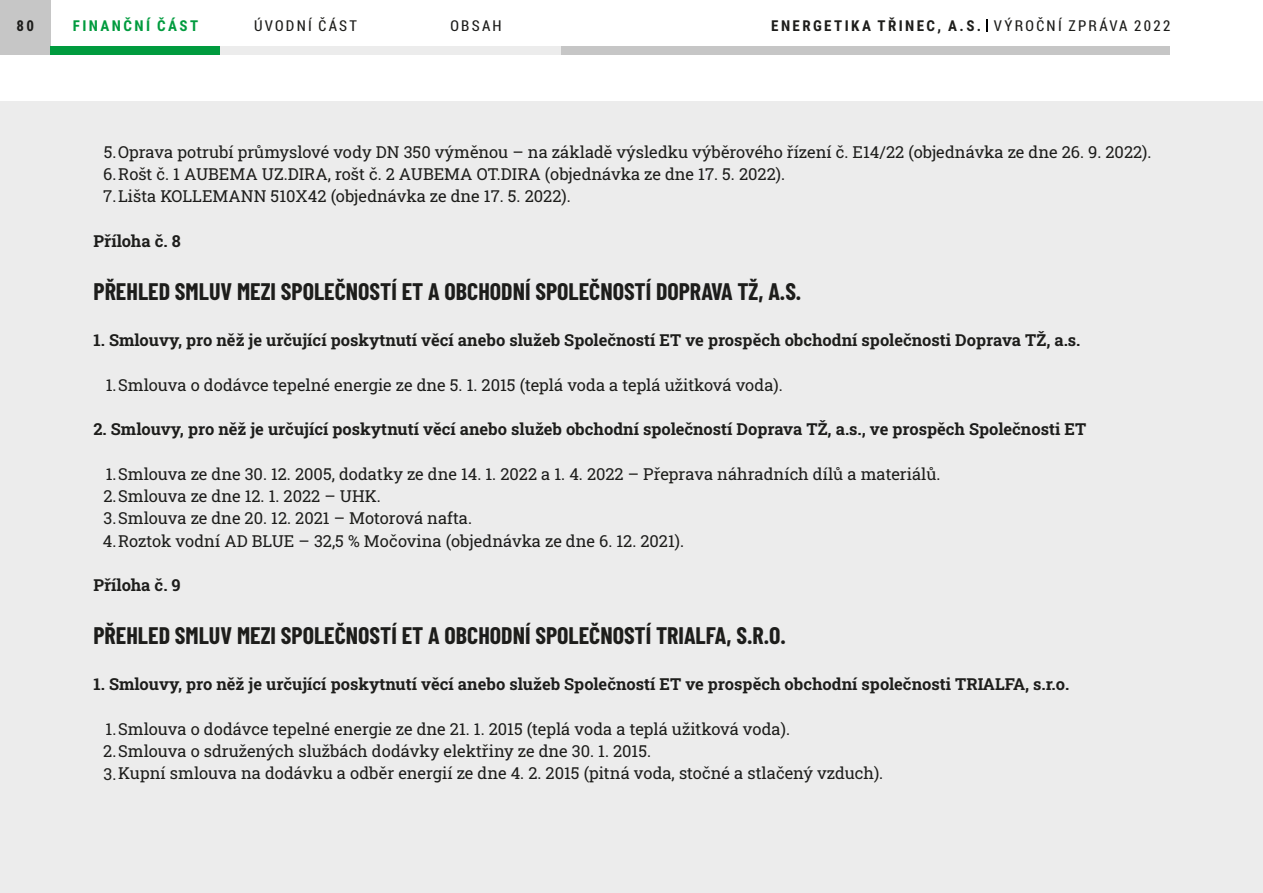
<style>
.page{position:relative;width:1263px;height:893px;background:#fff}
.page>*{position:absolute;margin:0;border:0;box-sizing:border-box;transform-origin:0 0}
.t1{font:700 24px "Barlow Condensed";color:#1d1d1b}
.t2{font:16.5px/22.4px "Roboto Slab";color:#1d1d1b}
.t3{font:700 16.5px "Roboto Slab";color:#1d1d1b}
.t4{font:700 15px "Roboto Condensed";letter-spacing:.16em;color:#1d1d1b}
.t5{font:15px "Roboto Condensed";letter-spacing:.155em;color:#1d1d1b}
.t6{font:700 15px "Roboto Condensed";letter-spacing:.16em;color:#009b3e}
.s1{font-weight:400}
</style>
<div class="page">
<div style="left:0;top:102px;width:1263px;height:791px;background:#ececec"></div>
<div style="left:0;top:0;width:51px;height:55px;background:#c6c6c6"></div>
<div style="left:51px;top:47px;width:170px;height:8px;background:#009b3e"></div>
<div style="left:221px;top:47px;width:170px;height:8px;background:#ececec"></div>
<div style="left:391px;top:47px;width:170px;height:8px;background:#ececec"></div>
<div style="left:561px;top:47px;width:609px;height:8px;background:#c6c6c6"></div>
<svg style="left:987px;top:19px;width:1px;height:13px"></svg>
<p class="t4" style="left:17px;top:20px;width:19px">80</p>
<p class="t6" style="left:73px;top:20px;width:127px">FINANČNÍ ČÁST</p>
<p class="t5" style="left:254px;top:15px;width:104px">ÚVODNÍ ČÁST</p>
<p class="t5" style="left:450px;top:15px;width:53px">OBSAH</p>
<p class="t4" style="left:771px;top:20px;width:401px">ENERGETIKA TŘINEC, A.S. <span class="s1">VÝROČNÍ ZPRÁVA 2022</span></p>
<p class="t2" style="left:103px;top:140px;width:1050px">5.Oprava potrubí průmyslové vody DN 350 výměnou – na základě výsledku výběrového řízení č. E14/22 (objednávka ze dne 26. 9. 2022).<br>6.Rošt č. 1 AUBEMA UZ.DIRA, rošt č. 2 AUBEMA OT.DIRA (objednávka ze dne 17. 5. 2022).<br>7.Lišta KOLLEMANN 510X42 (objednávka ze dne 17. 5. 2022).</p>
<p class="t3" style="left:94px;top:230px;width:89px">Příloha č. 8</p>
<h1 class="t1" style="left:94px;top:276px;width:709px">PŘEHLED SMLUV MEZI SPOLEČNOSTÍ ET A OBCHODNÍ SPOLEČNOSTÍ DOPRAVA TŽ, A.S.</h1>
<p class="t3" style="left:94px;top:329px;width:988px">1. Smlouvy, pro něž je určující poskytnutí věcí anebo služeb Společností ET ve prospěch obchodní společnosti Doprava TŽ, a.s.</p>
<p class="t2" style="left:106px;top:373px;width:678px">1.Smlouva o dodávce tepelné energie ze dne 5. 1. 2015 (teplá voda a teplá užitková voda).</p>
<p class="t3" style="left:93px;top:418px;width:994px">2. Smlouvy, pro něž je určující poskytnutí věcí anebo služeb obchodní společností Doprava TŽ, a.s., ve prospěch Společnosti ET</p>
<p class="t2" style="left:103px;top:462px;width:839px">1.Smlouva ze dne 30. 12. 2005, dodatky ze dne 14. 1. 2022 a 1. 4. 2022 – Přeprava náhradních dílů a materiálů.<br>2.Smlouva ze dne 12. 1. 2022 – UHK.<br>3.Smlouva ze dne 20. 12. 2021 – Motorová nafta.<br>4.Roztok vodní AD BLUE – 32,5 % Močovina (objednávka ze dne 6. 12. 2021).</p>
<p class="t3" style="left:93px;top:574px;width:89px">Příloha č. 9</p>
<h1 class="t1" style="left:93px;top:620px;width:694px">PŘEHLED SMLUV MEZI SPOLEČNOSTÍ ET A OBCHODNÍ SPOLEČNOSTÍ TRIALFA, S.R.O.</h1>
<p class="t3" style="left:93px;top:673px;width:977px">1. Smlouvy, pro něž je určující poskytnutí věcí anebo služeb Společností ET ve prospěch obchodní společnosti TRIALFA, s.r.o.</p>
<p class="t2" style="left:103px;top:717px;width:781px">1.Smlouva o dodávce tepelné energie ze dne 21. 1. 2015 (teplá voda a teplá užitková voda).<br>2.Smlouva o sdružených službách dodávky elektřiny ze dne 30. 1. 2015.<br>3.Kupní smlouva na dodávku a odběr energií ze dne 4. 2. 2015 (pitná voda, stočné a stlačený vzduch).</p>
</div>
